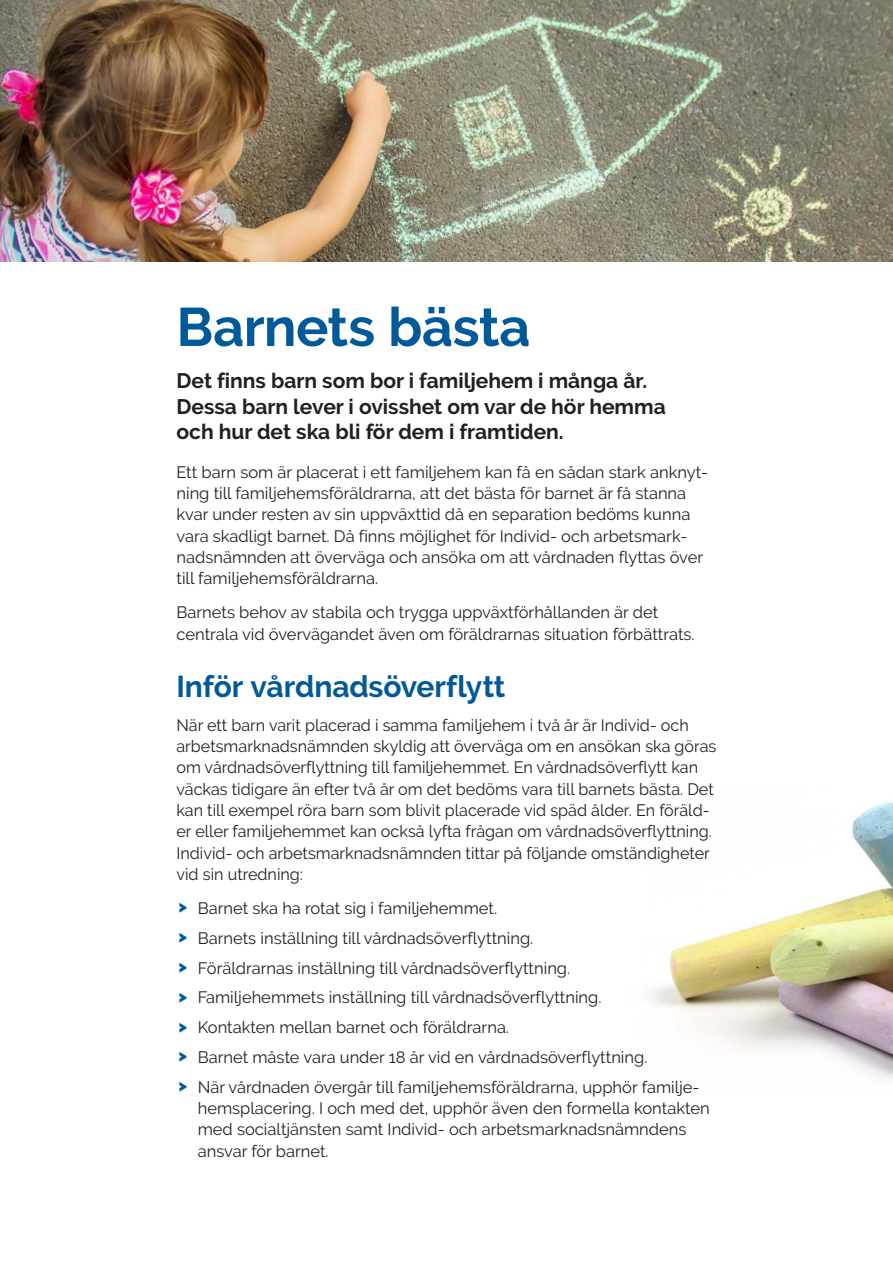
<style>
.page{position:relative;width:893px;height:1263px;background:#fff}
.page>*{position:absolute;margin:0;border:0;box-sizing:border-box;transform-origin:0 0}
.Rubrik2{font:700 54px "Raleway";letter-spacing:-.005em;color:#005999}
.Rubrik2-2{font:700 30px "Raleway";letter-spacing:-.005em;color:#005999}
.Ingress{font:700 21px/25.5px "Raleway";color:#231f20}
.Brödtext{font:16.5px/21.3px "Raleway";color:#231f20}
.Punktlista{font:16.5px/21.3px "Raleway";color:#231f20}
.s1{font-weight:900;color:#005999}
</style>
<div class="page">
<img style="left:651px;top:802px;width:242px;height:278px">
<img style="left:0;top:0;width:893px;height:261px">
<h2 class="Rubrik2" style="left:176px;top:296px;width:355px">Barnets bästa</h2>
<p class="Ingress" style="left:176px;top:368px;width:491px">Det finns barn som bor i familjehem i många år.<br>Dessa barn lever i ovisshet om var de hör hemma och hur det ska bli för dem i framtiden.</p>
<p class="Brödtext" style="left:176px;top:461px;width:533px">Ett barn som är placerat i ett familjehem kan få en sådan stark anknyt&shy;ning till familjehemsföräldrarna, att det bästa för barnet är få stanna kvar under resten av sin uppväxttid då en separation bedöms kunna vara skadligt barnet. Då finns möjlighet för Individ- och arbetsmark&shy;nadsnämnden att överväga och ansöka om att vårdnaden flyttas över till familjehemsföräldrarna.</p>
<p class="Brödtext" style="left:176px;top:602px;width:520px">Barnets behov av stabila och trygga uppväxtförhållanden är det centrala vid övervägandet även om föräldrarnas situation förbättrats.</p>
<h2 class="Rubrik2-2" style="left:176px;top:669px;width:330px">Inför vårdnadsöverflytt</h2>
<p class="Brödtext" style="left:176px;top:714px;width:541px">När ett barn varit placerad i samma familjehem i två år är Individ- och arbetsmarknadsnämnden skyldig att överväga om en ansökan ska göras om vårdnadsöverflyttning till familjehemmet. En vårdnadsöverflytt kan väckas tidigare än efter två år om det bedöms vara till barnets bästa. Det kan till exempel röra barn som blivit placerade vid späd ålder. En föräld&shy;er eller familjehemmet kan också lyfta frågan om vårdnadsöverflyttning.<br>Individ- och arbetsmarknadsnämnden tittar på följande omständigheter vid sin utredning:</p>
<p class="Punktlista" style="left:179px;top:897px;width:320px"><span class="s1">&gt;</span> Barnet ska ha rotat sig i familjehemmet.</p>
<p class="Punktlista" style="left:179px;top:927px;width:356px"><span class="s1">&gt;</span> Barnets inställning till vårdnadsöverflyttning.</p>
<p class="Punktlista" style="left:179px;top:957px;width:393px"><span class="s1">&gt;</span> Föräldrarnas inställning till vårdnadsöverflyttning.</p>
<p class="Punktlista" style="left:179px;top:987px;width:424px"><span class="s1">&gt;</span> Familjehemmets inställning till vårdnadsöverflyttning.</p>
<p class="Punktlista" style="left:179px;top:1017px;width:332px"><span class="s1">&gt;</span> Kontakten mellan barnet och föräldrarna.</p>
<p class="Punktlista" style="left:179px;top:1046px;width:470px"><span class="s1">&gt;</span> Barnet måste vara under 18 år vid en vårdnadsöverflyttning.</p>
<p class="Punktlista" style="left:198px;top:1076px;width:513px;text-indent:-19px"><span class="s1">&gt;</span> När vårdnaden övergår till familjehemsföräldrarna, upphör familje&shy;hemsplacering. I och med det, upphör även den formella kontakten med socialtjänsten samt Individ- och arbetsmarknadsnämndens ansvar för barnet.</p>
</div>
